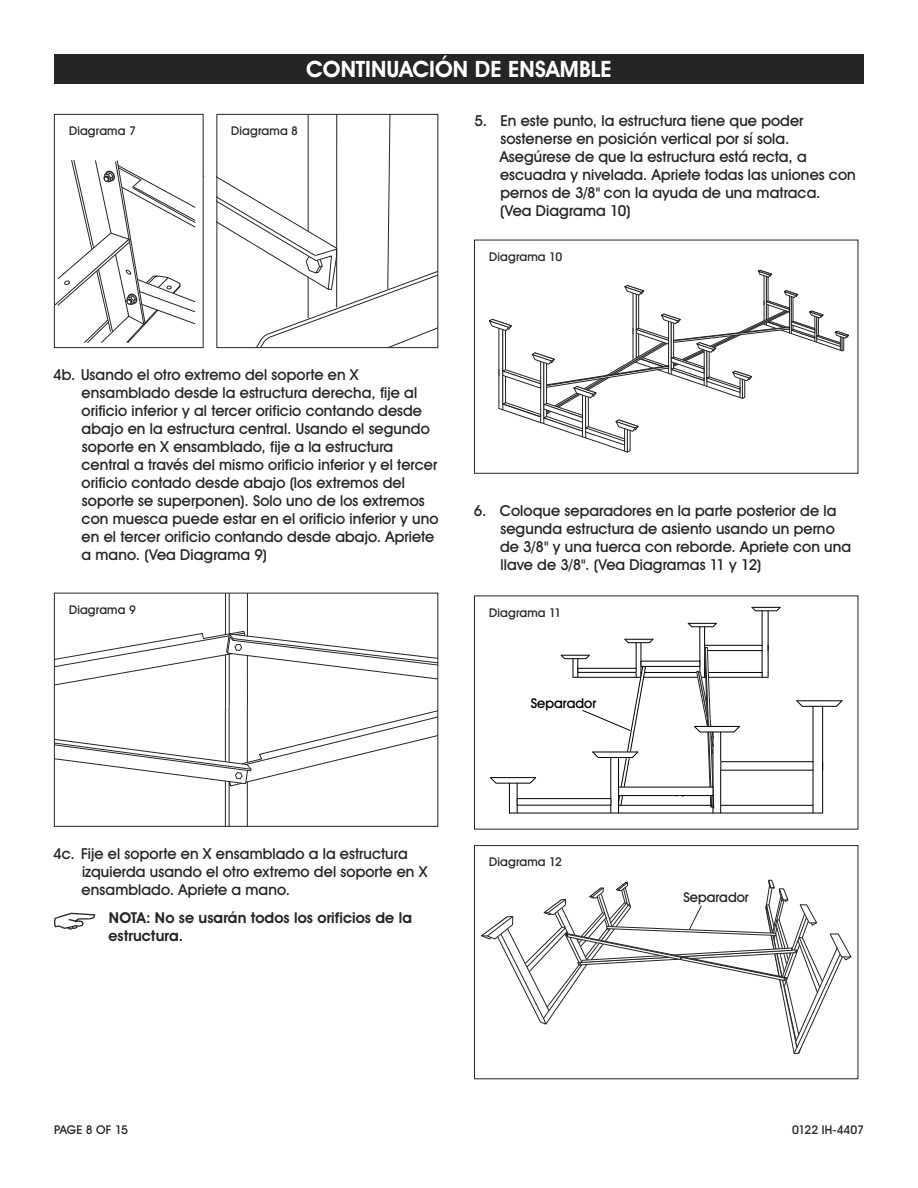
<style>
.page{position:relative;width:918px;height:1188px;background:#fff}
.page>*{position:absolute;margin:0;border:0;box-sizing:border-box;transform-origin:0 0}
.t1{font:700 22.5px "Uline Two Knine";letter-spacing:.005em;color:#fff}
.t2{font:15px/18px "Uline Two Knine";letter-spacing:.005em;color:#252525}
.t3{font:700 15px/18px "Uline Two Knine";letter-spacing:.005em;color:#252525}
.t4{font:13.5px "Uline Two Knine";color:#000}
.t5{font:13.5px "Uline Two Knine";color:#252525}
.t6{font:12px "Uline Two Knine";letter-spacing:.015em;color:#252525}
.t7{font:12px "Uline Two Knine";letter-spacing:-.005em;color:#252525}
</style>
<div class="page">
<svg style="left:54px;top:913px;width:41px;height:17px"></svg>
<div style="left:54px;top:54px;width:810px;height:30px;background:#252525"></div>
<svg style="left:489px;top:270px;width:360px;height:182px"></svg>
<hr style="left:789px;top:296px;width:1px;height:37px;background:#242426">
<div style="left:474px;top:240px;width:384px;height:234px;border:1px solid #252525"></div>
<hr style="left:229px;top:707px;width:1px;height:55px;background:#252525">
<hr style="left:229px;top:782px;width:1px;height:44px;background:#252525">
<hr style="left:247px;top:707px;width:1px;height:55px;background:#252525">
<hr style="left:247px;top:782px;width:1px;height:44px;background:#252525">
<hr style="left:225px;top:707px;width:1px;height:55px;background:#252525">
<hr style="left:225px;top:781px;width:1px;height:45px;background:#252525">
<hr style="left:229px;top:654px;width:1px;height:53px;background:#252525">
<hr style="left:229px;top:593px;width:1px;height:41px;background:#252525">
<hr style="left:247px;top:656px;width:1px;height:51px;background:#252525">
<hr style="left:247px;top:593px;width:1px;height:43px;background:#252525">
<hr style="left:225px;top:655px;width:1px;height:52px;background:#252525">
<hr style="left:225px;top:593px;width:1px;height:41px;background:#252525">
<svg style="left:56px;top:631px;width:380px;height:58px"></svg>
<svg style="left:56px;top:708px;width:380px;height:79px"></svg>
<div style="left:54px;top:593px;width:384px;height:234px;border:1px solid #252525"></div>
<hr style="left:573px;top:677px;width:195px;height:1px;background:#000">
<hr style="left:705px;top:672px;width:57px;height:1px;background:#000">
<hr style="left:641px;top:672px;width:59px;height:1px;background:#000">
<hr style="left:636px;top:639px;width:1px;height:38px;background:#000">
<hr style="left:641px;top:639px;width:1px;height:38px;background:#000">
<hr style="left:762px;top:607px;width:1px;height:38px;background:#000">
<hr style="left:768px;top:607px;width:1px;height:65px;background:#000">
<hr style="left:704px;top:623px;width:1px;height:54px;background:#000">
<hr style="left:700px;top:623px;width:1px;height:49px;background:#000">
<svg style="left:762px;top:645px;width:7px;height:32px"></svg>
<svg style="left:751px;top:607px;width:30px;height:4px"></svg>
<svg style="left:688px;top:623px;width:29px;height:4px"></svg>
<svg style="left:624px;top:639px;width:30px;height:4px"></svg>
<div style="left:704px;top:645px;width:58px;height:6px;border:1px solid #000"></div>
<div style="left:641px;top:661px;width:59px;height:6px;border:1px solid #000"></div>
<hr style="left:509px;top:813px;width:314px;height:1px;background:#000">
<hr style="left:721px;top:805px;width:92px;height:1px;background:#000">
<hr style="left:618px;top:805px;width:95px;height:1px;background:#000">
<hr style="left:517px;top:778px;width:1px;height:35px;background:#000">
<hr style="left:509px;top:778px;width:1px;height:35px;background:#000">
<hr style="left:611px;top:752px;width:1px;height:61px;background:#000">
<hr style="left:618px;top:752px;width:1px;height:61px;background:#000">
<hr style="left:813px;top:701px;width:1px;height:61px;background:#000">
<hr style="left:822px;top:701px;width:1px;height:104px;background:#000">
<hr style="left:813px;top:770px;width:1px;height:43px;background:#000">
<svg style="left:796px;top:700px;width:47px;height:7px"></svg>
<hr style="left:797px;top:701px;width:45px;height:1px;background:#000">
<svg style="left:694px;top:647px;width:46px;height:166px"></svg>
<hr style="left:694px;top:726px;width:46px;height:1px;background:#000">
<svg style="left:560px;top:654px;width:86px;height:152px"></svg>
<hr style="left:593px;top:752px;width:45px;height:1px;background:#000">
<svg style="left:490px;top:778px;width:46px;height:6px"></svg>
<hr style="left:490px;top:777px;width:46px;height:1px;background:#000">
<div style="left:517px;top:799px;width:94px;height:6px;background:#fff"></div>
<div style="left:517px;top:798px;width:94px;height:7px;border:1px solid #000"></div>
<div style="left:721px;top:762px;width:92px;height:8px;background:#fff"></div>
<div style="left:721px;top:761px;width:92px;height:9px;border:1px solid #000"></div>
<div style="left:619px;top:787px;width:94px;height:9px;background:#fff"></div>
<div style="left:618px;top:787px;width:95px;height:9px;border:1px solid #000"></div>
<svg style="left:481px;top:880px;width:371px;height:174px"></svg>
<div style="left:474px;top:845px;width:384px;height:234px;border:1px solid #252525"></div>
<svg style="left:56px;top:160px;width:140px;height:183px"></svg>
<div style="left:54px;top:114px;width:150px;height:234px;border:1px solid #252525"></div>
<svg style="left:219px;top:116px;width:217px;height:230px"></svg>
<div style="left:217px;top:114px;width:221px;height:234px;border:1px solid #252525"></div>
<h1 class="t1" style="left:306px;top:56px;width:307px">CONTINUACIÓN DE ENSAMBLE</h1>
<p class="t6" style="left:69px;top:124px;width:68px">Diagrama 7</p>
<p class="t6" style="left:231px;top:124px;width:68px">Diagrama 8</p>
<p class="t2" style="left:500px;top:111px;width:358px;text-indent:-25px">5. En este punto, la estructura tiene que poder sostenerse en posición vertical por sí sola.<br>Asegúrese de que la estructura está recta, a escuadra y nivelada. Apriete todas las uniones con pernos de 3/8" con la ayuda de una matraca.<br>(Vea Diagrama 10)</p>
<p class="t6" style="left:489px;top:249px;width:75px">Diagrama 10</p>
<p class="t2" style="left:82px;top:365px;width:358px;text-indent:-28px">4b. Usando el otro extremo del soporte en X ensamblado desde la estructura derecha, fije al orificio inferior y al tercer orificio contando desde abajo en la estructura central. Usando el segundo soporte en X ensamblado, fije a la estructura central a través del mismo orificio inferior y el tercer orificio contado desde abajo (los extremos del soporte se superponen). Solo uno de los extremos con muesca puede estar en el orificio inferior y uno en el tercer orificio contando desde abajo. Apriete a mano. (Vea Diagrama 9)</p>
<p class="t6" style="left:69px;top:602px;width:68px">Diagrama 9</p>
<p class="t2" style="left:500px;top:502px;width:353px;text-indent:-26px">6. Coloque separadores en la parte posterior de la segunda estructura de asiento usando un perno de 3/8" y una tuerca con reborde. Apriete con una llave de 3/8". (Vea Diagramas 11 y 12)</p>
<p class="t6" style="left:489px;top:605px;width:74px">Diagrama 11</p>
<p class="t4" style="left:531px;top:695px;width:67px">Separador</p>
<p class="t2" style="left:82px;top:844px;width:347px;text-indent:-28px">4c. Fije el soporte en X ensamblado a la estructura izquierda usando el otro extremo del soporte en X ensamblado. Apriete a mano.</p>
<p class="t3" style="left:108px;top:909px;width:305px">NOTA: No se usarán todos los orificios de la estructura.</p>
<p class="t6" style="left:489px;top:855px;width:74px">Diagrama 12</p>
<p class="t5" style="left:683px;top:889px;width:67px">Separador</p>
<p class="t6" style="left:54px;top:1122px;width:76px">PAGE 8 OF 15</p>
<p class="t7" style="left:792px;top:1122px;width:73px">0122 IH-4407</p>
</div>
